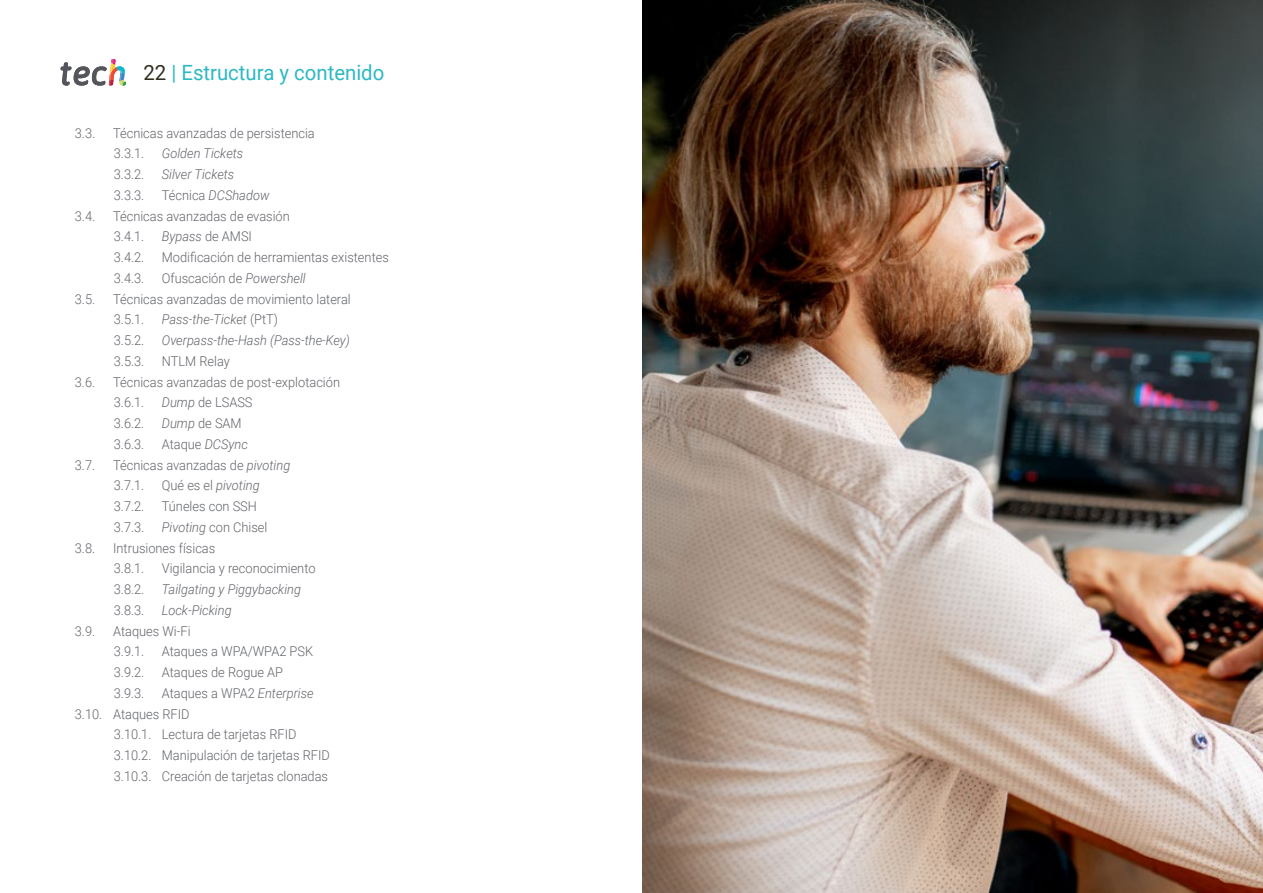
<style>
.page{position:relative;width:1263px;height:893px;background:#fff}
.page>*{position:absolute;margin:0;border:0;box-sizing:border-box;transform-origin:0 0}
.t1{font:21px "Roboto";color:#2db8c5}
.t2{font:300 13.5px/20.7px "Roboto";color:#61646a;scale:.95 1}
.t3{font:italic 300 13.5px "Roboto";color:#61646a;scale:.95 1}
.s1{color:#312e20}
.s2{font-style:normal}
.s3{font-style:italic}
</style>
<div class="page">
<img style="left:642px;top:0;width:621px;height:893px">
<svg style="left:61px;top:59px;width:65px;height:27px"></svg>
<h1 class="t1" style="left:144px;top:57px;width:242px"><span class="s1">22</span> | Estructura y contenido</h1>
<p class="t2" style="left:75px;top:122px;width:23px">3.3.</p>
<p class="t2" style="left:113px;top:122px;width:214px">Técnicas avanzadas de persistencia<br>3.3.1.</p>
<p class="t3" style="left:162px;top:144px;width:87px">Golden Tickets</p>
<p class="t2" style="left:114px;top:164px;width:34px">3.3.2.</p>
<p class="t3" style="left:162px;top:165px;width:78px">Silver Tickets</p>
<p class="t2" style="left:114px;top:184px;width:34px">3.3.3.</p>
<p class="t3" style="left:162px;top:186px;width:115px"><span class="s2">Técnica</span> DCShadow</p>
<p class="t2" style="left:75px;top:205px;width:23px">3.4.</p>
<p class="t2" style="left:113px;top:205px;width:188px">Técnicas avanzadas de evasión<br>3.4.1.</p>
<p class="t3" style="left:162px;top:227px;width:96px">Bypass <span class="s2">de AMSI</span></p>
<p class="t2" style="left:114px;top:247px;width:34px">3.4.2.</p>
<p class="t2" style="left:162px;top:247px;width:240px">Modificación de herramientas existentes</p>
<p class="t2" style="left:114px;top:267px;width:34px">3.4.3.</p>
<p class="t2" style="left:162px;top:267px;width:153px">Ofuscación de <span class="s3">Powershell</span></p>
<p class="t2" style="left:75px;top:288px;width:23px">3.5.</p>
<p class="t2" style="left:113px;top:288px;width:252px">Técnicas avanzadas de movimiento lateral<br>3.5.1.</p>
<p class="t3" style="left:162px;top:310px;width:124px">Pass-the-Ticket <span class="s2">(PtT)</span></p>
<p class="t2" style="left:114px;top:330px;width:34px">3.5.2.</p>
<p class="t3" style="left:162px;top:331px;width:200px">Overpass-the-Hash (Pass-the-Key)</p>
<p class="t2" style="left:114px;top:350px;width:34px">3.5.3.</p>
<p class="t2" style="left:162px;top:350px;width:73px">NTLM Relay</p>
<p class="t2" style="left:75px;top:371px;width:23px">3.6.</p>
<p class="t2" style="left:113px;top:371px;width:240px">Técnicas avanzadas de post-explotación<br>3.6.1.</p>
<p class="t2" style="left:162px;top:392px;width:97px"><span class="s3">Dump</span> de LSASS</p>
<p class="t2" style="left:114px;top:413px;width:34px">3.6.2.</p>
<p class="t2" style="left:162px;top:413px;width:86px"><span class="s3">Dump</span> de SAM</p>
<p class="t2" style="left:114px;top:433px;width:34px">3.6.3.</p>
<p class="t2" style="left:162px;top:433px;width:92px">Ataque <span class="s3">DCSync</span></p>
<p class="t2" style="left:75px;top:454px;width:23px">3.7.</p>
<p class="t2" style="left:113px;top:454px;width:188px">Técnicas avanzadas de <span class="s3">pivoting<br></span>3.7.1.</p>
<p class="t3" style="left:162px;top:476px;width:105px"><span class="s2">Qué es el</span> pivoting</p>
<p class="t2" style="left:114px;top:496px;width:34px">3.7.2.</p>
<p class="t2" style="left:162px;top:496px;width:102px">Túneles con SSH</p>
<p class="t2" style="left:114px;top:516px;width:34px">3.7.3.</p>
<p class="t2" style="left:162px;top:516px;width:113px"><span class="s3">Pivoting</span> con Chisel</p>
<p class="t2" style="left:75px;top:537px;width:23px">3.8.</p>
<p class="t2" style="left:113px;top:537px;width:109px">Intrusiones físicas<br>3.8.1.</p>
<p class="t2" style="left:162px;top:558px;width:163px">Vigilancia y reconocimiento</p>
<p class="t2" style="left:114px;top:579px;width:34px">3.8.2.</p>
<p class="t3" style="left:162px;top:580px;width:148px">Tailgating y Piggybacking</p>
<p class="t2" style="left:114px;top:599px;width:34px">3.8.3.</p>
<p class="t3" style="left:162px;top:601px;width:75px">Lock-Picking</p>
<p class="t2" style="left:75px;top:620px;width:23px">3.9.</p>
<p class="t2" style="left:113px;top:620px;width:83px">Ataques Wi-Fi<br>3.9.1.</p>
<p class="t2" style="left:162px;top:641px;width:161px">Ataques a WPA/WPA2 PSK</p>
<p class="t2" style="left:114px;top:662px;width:34px">3.9.2.</p>
<p class="t2" style="left:162px;top:662px;width:129px">Ataques de Rogue AP</p>
<p class="t2" style="left:114px;top:682px;width:34px">3.9.3.</p>
<p class="t2" style="left:75px;top:682px;width:253px;text-indent:87px">Ataques a WPA2 <span class="s3">Enterprise<br></span>3.10. Ataques RFID</p>
<p class="t2" style="left:114px;top:724px;width:229px">3.10.1. Lectura de tarjetas RFID<br>3.10.2. Manipulación de tarjetas RFID<br>3.10.3. Creación de tarjetas clonadas</p>
</div>
